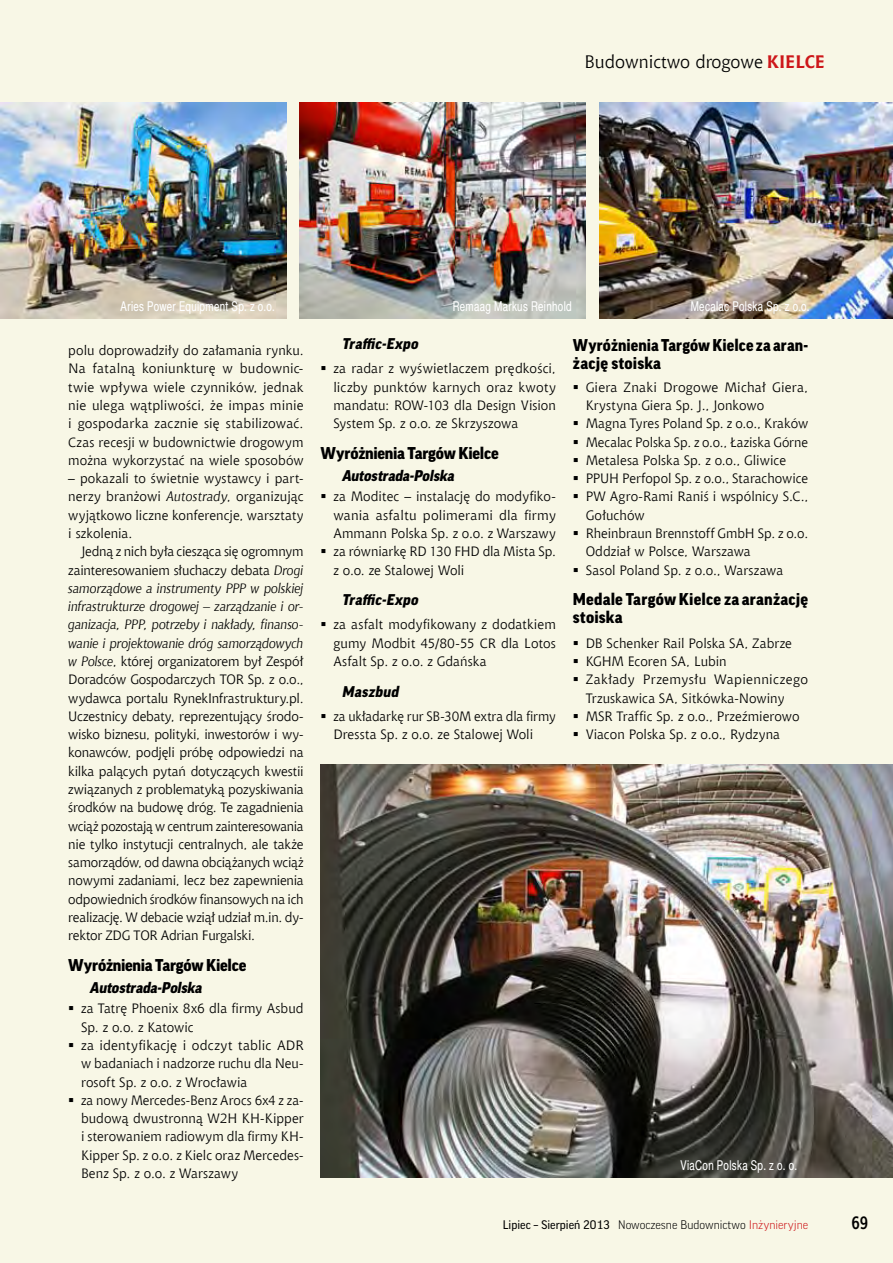
<style>
.page{position:relative;width:893px;height:1263px;background:#f8f7e6}
.page>*{position:absolute;margin:0;border:0;box-sizing:border-box;transform-origin:0 0}
.t1{font:18px "Chianti EU";color:#000}
.t2{font:700 18px "Aerton Cnd EFN";color:#000}
.t3{font:900 16.5px/18px "Good Pro";letter-spacing:.005em;color:#000}
.t4{font:900 16.5px "Good Pro";letter-spacing:-.015em;color:#000}
.t5{font:italic 900 15px "Good Pro";letter-spacing:.01em;color:#000}
.t6{font:13.5px/18.3px "Chianti EU";letter-spacing:.005em;color:#000;text-align:justify}
.t7{font:13.5px "Switzer Cnd EFN";letter-spacing:.03em;color:#fff;scale:.9 1}
.t8{font:300 12px "Good Pro";color:#000}
.t9{font:12px "Good Pro";color:#000}
.s1{font-weight:700;color:#cd171a}
.s2{font-style:italic}
.s3{font-weight:400}
.s4{color:#cd171a}
</style>
<div class="page">
<img style="left:300px;top:102px;width:285px;height:216px">
<img style="left:0;top:102px;width:286px;height:216px">
<img style="left:599px;top:102px;width:294px;height:216px">
<img style="left:321px;top:764px;width:572px;height:414px">
<h1 class="t1" style="left:585px;top:51px;width:231px">Budownictwo drogowe <span class="s1">KIE LCE</span></h1>
<h1 class="t1" style="left:687px;top:51px;width:139px">Materiały <span class="s1">SOPOT</span></h1>
<p class="t7" style="left:121px;top:298px;width:173px">Aries Power Equipment Sp. z o.o.</p>
<p class="t7" style="left:453px;top:298px;width:134px">Remaag Markus Reinhold</p>
<p class="t7" style="left:691px;top:298px;width:134px">Mecalac Polska Sp. z o.o.</p>
<p class="t6" style="left:68px;top:341px;width:237px">polu doprowadziły do załamania rynku.<br>Na fatalną koniunkturę w budownic&shy;twie wpływa wiele czynników, jednak nie ulega wątpliwości, że impas minie i gospodarka zacznie się stabilizować.<br>Czas recesji w budownictwie drogowym można wykorzystać na wiele sposobów</p>
<p class="t6" style="left:68px;top:469px;width:237px">– pokazali to świetnie wystawcy i part&shy;nerzy branżowi <span class="s2">Autostrady</span>, organizując wyjątkowo liczne konferencje, warsztaty i szkolenia.</p>
<p class="t6" style="left:68px;top:542px;width:237px;text-indent:13px">Jedną z nich była ciesząca się ogromnym zainteresowaniem słuchaczy debata <span class="s2">Drogi samorządowe a instrumenty PPP w polskiej infrastrukturze drogowej – zarządzanie i or&shy;ganizacja, PPP, potrzeby i nakłady, finanso&shy;wanie i projektowanie dróg samorządowych w Polsce</span>, której organizatorem był Zespół Doradców Gospodarczych TOR Sp. z o.o., wydawca portalu RynekInfrastruktury.pl.<br>Uczestnicy debaty, reprezentujący środo&shy;wisko biznesu, polityki, inwestorów i wy&shy;konawców, podjęli próbę odpowiedzi na kilka palących pytań dotyczących kwestii związanych z problematyką pozyskiwania środków na budowę dróg. Te zagadnienia wciąż pozostają w centrum zainteresowania nie tylko instytucji centralnych, ale także samorządów, od dawna obciążanych wciąż nowymi zadaniami, lecz bez zapewnienia odpowiednich środków finansowych na ich realizację. W debacie wziął udział m.in. dy&shy;rektor ZDG TOR Adrian Furgalski.</p>
<p class="t4" style="left:68px;top:956px;width:180px">Wyróżnienia Targów Kielce</p>
<p class="t5" style="left:90px;top:979px;width:117px">Autostrada-Polska</p>
<p class="t6" style="left:81px;top:999px;width:224px;text-align:left">za Tatrę Phoenix 8x6 dla firmy Asbud<br>Sp. z o.o. z Katowic<br>za identyfikację i odczyt tablic ADR w badaniach i nadzorze ruchu dla Neu&shy;rosoft Sp. z o.o. z Wrocławia<br>za nowy Mercedes-Benz Arocs 6x4 z za&shy;budową dwustronną W2H KH-Kipper i sterowaniem radiowym dla firmy KH-<br>Kipper Sp. z o.o. z Kielc oraz Mercedes-<br>Benz Sp. z o.o. z Warszawy</p>
<p class="t5" style="left:342px;top:335px;width:81px">Traffic-Expo</p>
<p class="t6" style="left:333px;top:359px;width:224px">za radar z wyświetlaczem prędkości, liczby punktów karnych oraz kwoty mandatu: ROW-103 dla Design Vision System Sp. z o.o. ze Skrzyszowa</p>
<p class="t4" style="left:321px;top:444px;width:180px">Wyróżnienia Targów Kielce</p>
<p class="t5" style="left:342px;top:467px;width:117px">Autostrada-Polska</p>
<p class="t6" style="left:333px;top:487px;width:224px">za Moditec – instalację do modyfiko&shy;wania asfaltu polimerami dla firmy Ammann Polska Sp. z o.o. z Warszawy za równiarkę RD 130 FHD dla Mista Sp. z o.o. ze Stalowej Woli</p>
<p class="t5" style="left:342px;top:591px;width:81px">Traffic-Expo</p>
<p class="t6" style="left:333px;top:615px;width:224px">za asfalt modyfikowany z dodatkiem gumy Modbit 45/80-55 CR dla Lotos Asfalt Sp. z o.o. z Gdańska</p>
<p class="t5" style="left:342px;top:683px;width:61px">Maszbud</p>
<p class="t6" style="left:333px;top:707px;width:224px">za układarkę rur SB-30M extra dla firmy<br>Dressta Sp. z o.o. ze Stalowej Woli</p>
<p class="t3" style="left:573px;top:336px;width:237px">Wyróżnienia Targów Kielce za aran&shy;żację stoiska</p>
<p class="t6" style="left:586px;top:378px;width:224px;text-align:left">Giera Znaki Drogowe Michał Giera,<br>Krystyna Giera Sp. J., Jonkowo<br>Magna Tyres Poland Sp. z o.o., Kraków<br>Mecalac Polska Sp. z o.o., Łaziska Górne<br>Metalesa Polska Sp. z o.o., Gliwice<br>PPUH Perfopol Sp. z o.o., Starachowice<br>PW Agro-Rami Raniś i wspólnicy S.C.,<br>Gołuchów<br>Rheinbraun Brennstoff GmbH Sp. z o.o.<br>Oddział w Polsce, Warszawa<br>Sasol Poland Sp. z o.o., Warszawa</p>
<p class="t3" style="left:573px;top:590px;width:237px">Medale Targów Kielce za aranżację stoiska</p>
<p class="t6" style="left:586px;top:634px;width:224px;text-align:left">DB Schenker Rail Polska SA, Zabrze<br>KGHM Ecoren SA, Lubin<br>Zakłady Przemysłu Wapienniczego<br>Trzuskawica SA, Sitkówka-Nowiny<br>MSR Traffic Sp. z o.o., Przeźmierowo<br>Viacon Polska Sp. z o.o., Rydzyna</p>
<p class="t7" style="left:680px;top:1158px;width:131px">ViaCon Polska Sp. z o. o.</p>
<p class="t8" style="left:503px;top:1218px;width:307px"><span class="s3">Lipiec – Sierpień 2013</span> Nowoczesne Budownictwo <span class="s4">Inżynieryjne</span></p>
<p class="t9" style="left:509px;top:1218px;width:73px">Maj – Czerw c</p>
<h1 class="t2" style="left:851px;top:1212px;width:18px">69</h1>
</div>
